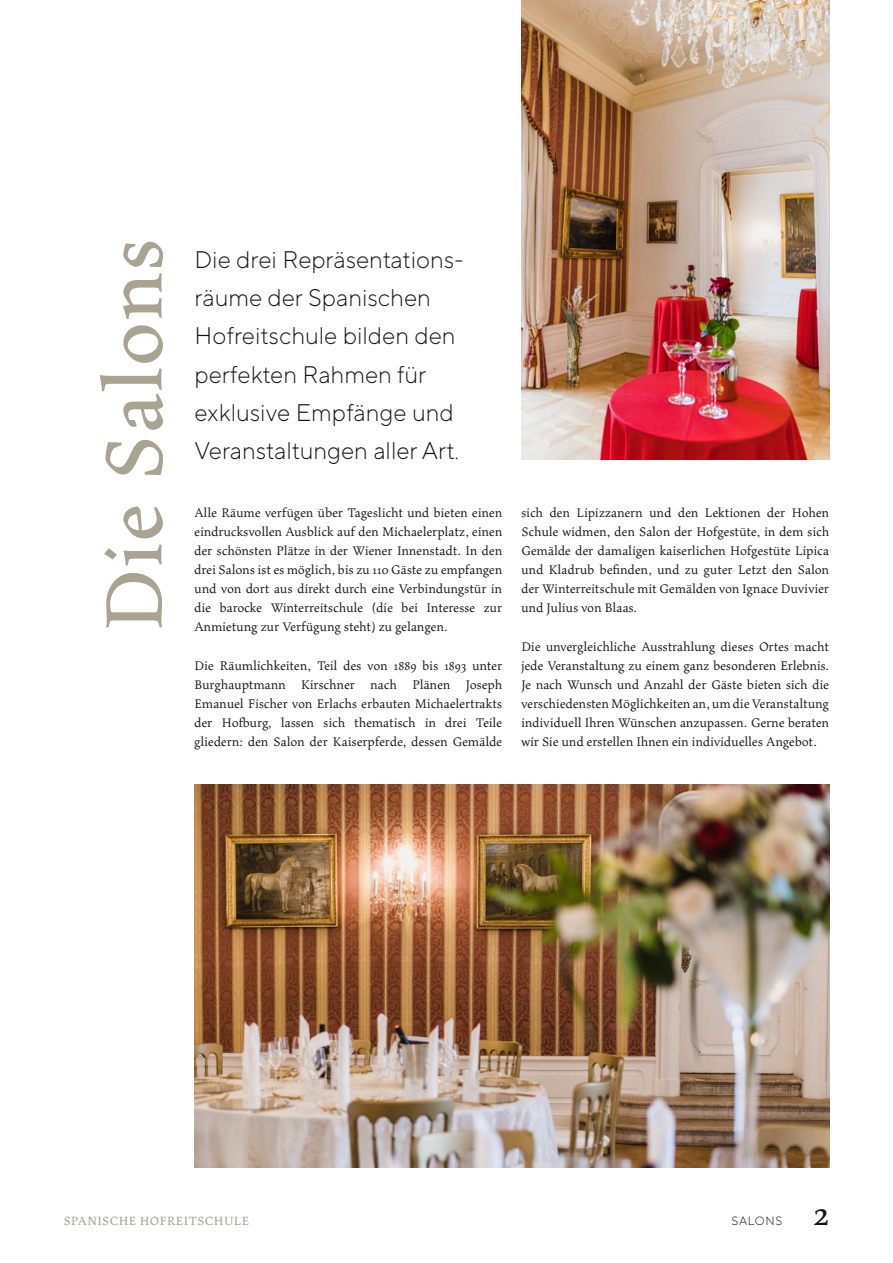
<style>
.page{position:relative;width:893px;height:1263px;background:#fff}
.page>*{position:absolute;margin:0;border:0;box-sizing:border-box;transform-origin:0 0}
.t1{font:90px "Maiola PE";letter-spacing:.025em;color:#a9a392}
.t2{font:37.5px "Maiola PE";color:#141415}
.t3{font:300 24px/38.2px "TT Norms Pro";color:#141415}
.t4{font:14.1px/19.2px "Maiola PE";letter-spacing:.01em;color:#141415;text-align:justify}
.t5{font:13.5px "Maiola PE";letter-spacing:.035em;color:#a9a392}
.t6{font:300 12px "TT Norms Pro";letter-spacing:.06em;color:#141415}
</style>
<div class="page">
<img style="left:195px;top:784px;width:634px;height:383px">
<img style="left:521px;top:0;width:308px;height:459px">
<h1 class="t1" style="left:71px;top:631px;width:395px;rotate:-90deg">Die Salons</h1>
<h3 class="t3" style="left:195px;top:240px;width:271px">Die drei Repräsentations&shy;räume der Spanischen<br>Hofreitschule bilden den perfekten Rahmen für exklusive Empfänge und<br>Veranstaltungen aller Art.</h3>
<p class="t4" style="left:195px;top:502px;width:309px">Alle Räume verfügen über Tageslicht und bieten einen eindrucksvollen Ausblick auf den Michaelerplatz, einen der schönsten Plätze in der Wiener Innenstadt. In den drei Salons ist es möglich, bis zu 110 Gäste zu empfangen und von dort aus direkt durch eine Verbindungstür in die barocke Winterreitschule (die bei Interesse zur Anmietung zur Verfügung steht) zu gelangen.</p>
<p class="t4" style="left:195px;top:655px;width:309px">Die Räumlichkeiten, Teil des von 1889 bis 1893 unter Burghauptmann Kirschner nach Plänen Joseph Emanuel Fischer von Erlachs erbauten Michaelertrakts der Hofburg, lassen sich thematisch in drei Teile gliedern: den Salon der Kaiserpferde, dessen Gemälde</p>
<p class="t4" style="left:521px;top:502px;width:309px">sich den Lipizzanern und den Lektionen der Hohen Schule widmen, den Salon der Hofgestüte, in dem sich Gemälde der damaligen kaiserlichen Hofgestüte Lipica und Kladrub befinden, und zu guter Letzt den Salon der Winterreitschule mit Gemälden von Ignace Duvivier und Julius von Blaas.</p>
<p class="t4" style="left:521px;top:636px;width:309px">Die unvergleichliche Ausstrahlung dieses Ortes macht jede Veranstaltung zu einem ganz besonderen Erlebnis.<br>Je nach Wunsch und Anzahl der Gäste bieten sich die verschiedensten Möglichkeiten an, um die Veranstaltung individuell Ihren Wünschen anzupassen. Gerne beraten wir Sie und erstellen Ihnen ein individuelles Angebot.</p>
<p class="t5" style="left:64px;top:1211px;width:187px">SPANISCHE HOFREITSCHULE</p>
<p class="t6" style="left:731px;top:1212px;width:53px">SALONS</p>
<h2 class="t2" style="left:814px;top:1187px;width:17px">2</h2>
</div>
